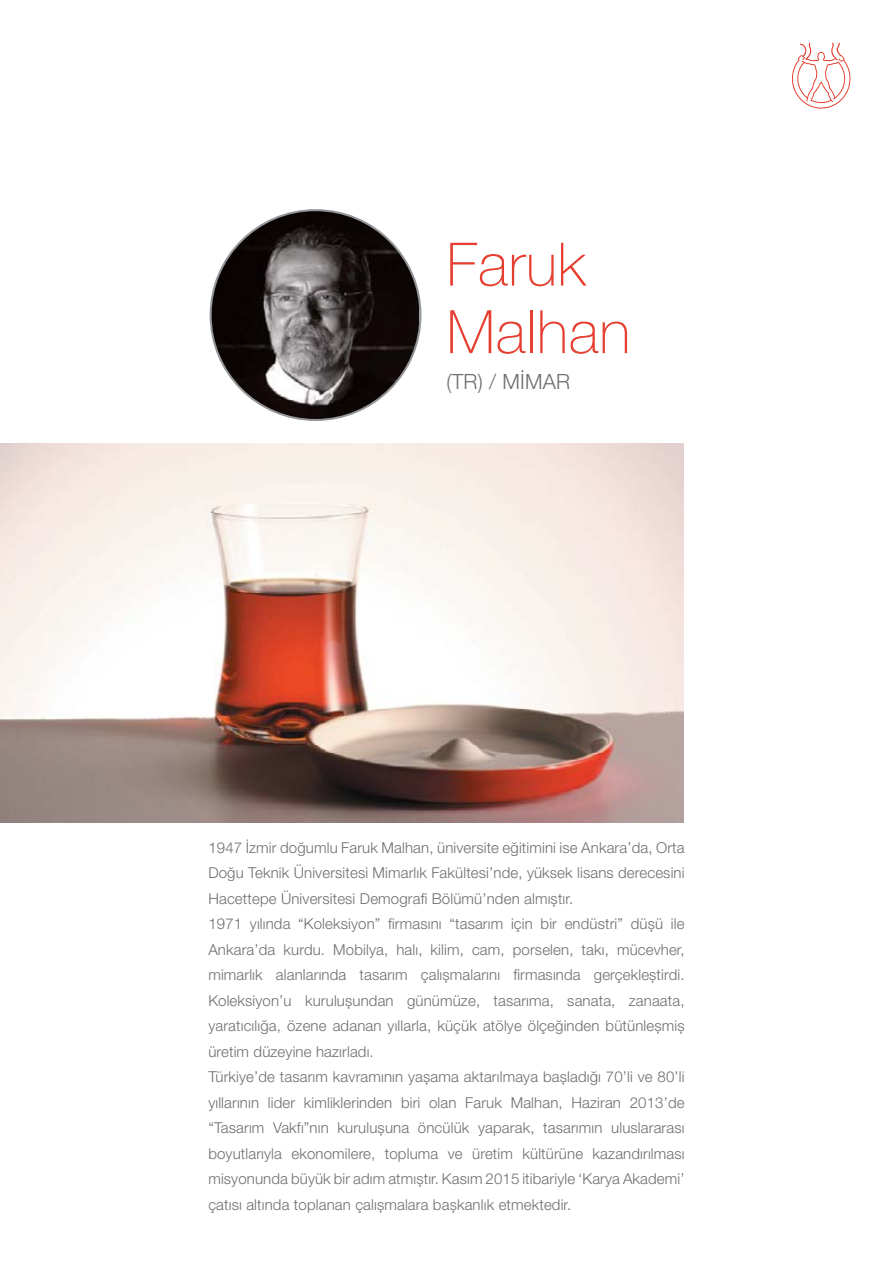
<style>
.page{position:relative;width:893px;height:1263px;background:#fff}
.page>*{position:absolute;margin:0;border:0;box-sizing:border-box;transform-origin:0 0}
.t1{font:100 60px/67.5px "Helvetica Neue LT Pro";letter-spacing:.01em;color:#e63e30}
.t2{font:300 21px "Helvetica Neue LT Pro";letter-spacing:.01em;color:#6d6e71}
.t3{font:300 15px/25.5px "Helvetica Neue LT Pro";letter-spacing:.01em;color:#6d6e71}
</style>
<div class="page">
<svg style="left:792px;top:43px;width:59px;height:66px"></svg>
<img style="left:211px;top:210px;width:208px;height:210px">
<img style="left:0;top:444px;width:683px;height:378px">
<h1 class="t1" style="left:446px;top:230px;width:185px">Faruk<br>Malhan</h1>
<h2 class="t2" style="left:446px;top:369px;width:125px">(TR) / MİMAR</h2>
<p class="t3" style="left:208px;top:834px;width:478px">1947 İzmir doğumlu Faruk Malhan, üniversite eğitimini ise Ankara’da, Orta Doğu Teknik Üniversitesi Mimarlık Fakültesi’nde, yüksek lisans derecesini Hacettepe Üniversitesi Demografi Bölümü’nden almıştır.<br>1971 yılında “Koleksiyon” firmasını “tasarım için bir endüstri” düşü ile Ankara’da kurdu. Mobilya, halı, kilim, cam, porselen, takı, mücevher, mimarlık alanlarında tasarım çalışmalarını firmasında gerçekleştirdi.<br>Koleksiyon’u kuruluşundan günümüze, tasarıma, sanata, zanaata, yaratıcılığa, özene adanan yıllarla, küçük atölye ölçeğinden bütünleşmiş üretim düzeyine hazırladı.<br>Türkiye’de tasarım kavramının yaşama aktarılmaya başladığı 70’li ve 80’li yıllarının lider kimliklerinden biri olan Faruk Malhan, Haziran 2013’de “Tasarım Vakfı”nın kuruluşuna öncülük yaparak, tasarımın uluslararası boyutlarıyla ekonomilere, topluma ve üretim kültürüne kazandırılması misyonunda büyük bir adım atmıştır. Kasım 2015 itibariyle ‘Karya Akademi’ çatısı altında toplanan çalışmalara başkanlık etmektedir.</p>
</div>
